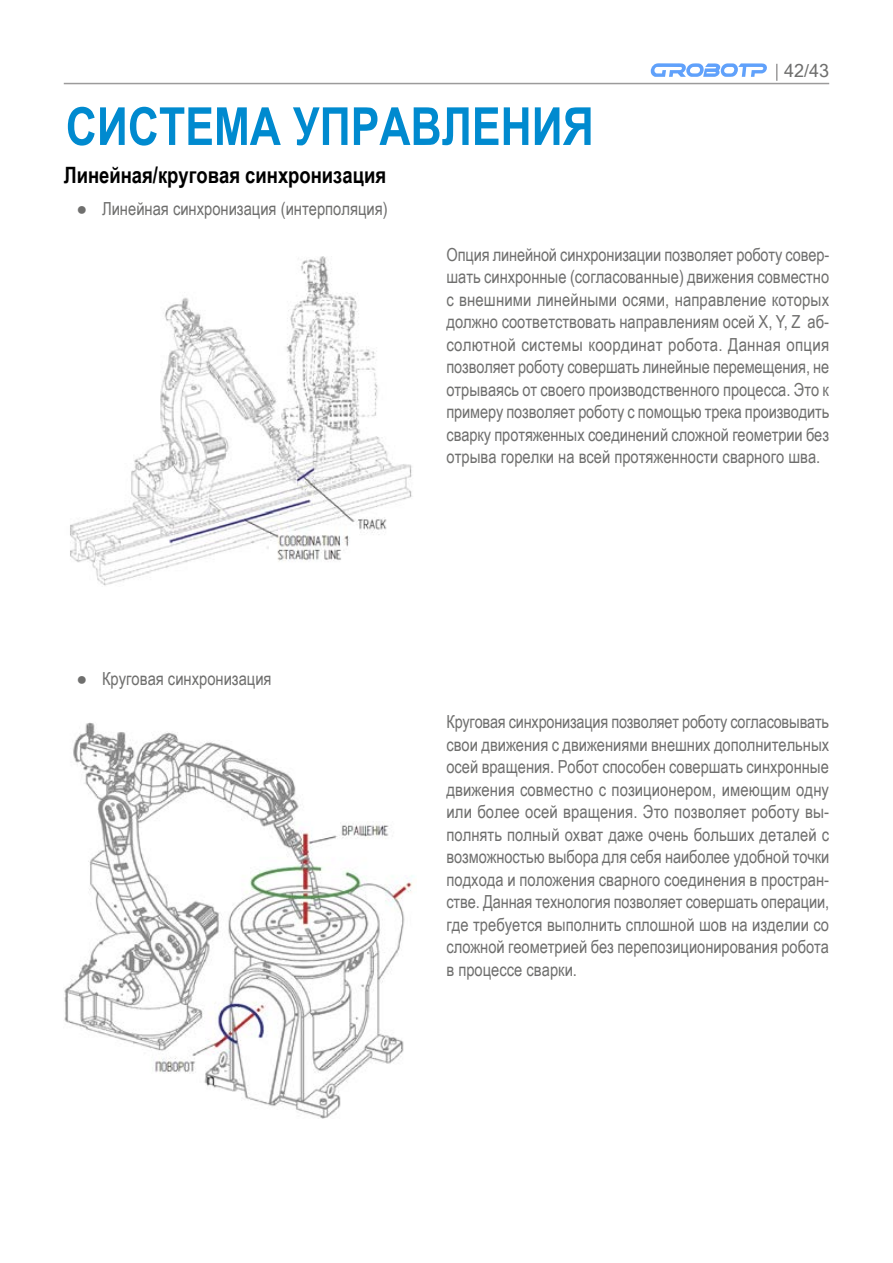
<style>
.page{position:relative;width:893px;height:1263px;background:#fff}
.page>*{position:absolute;margin:0;border:0;box-sizing:border-box;transform-origin:0 0}
.t1{font:700 52.5px "Arial Narrow";color:#008acf}
.t2{font:700 22.5px "Arial Narrow";color:#000}
.t3{font:18px/22.5px "Arial Narrow";color:#6f6f6e;text-align:justify}
.t4{font:18px "Microsoft Sans Serif";color:#6f6f6e}
</style>
<div class="page">
<hr style="left:64px;top:83px;width:765px;height:1px;background:#9c9b9b">
<svg style="left:650px;top:63px;width:117px;height:14px"></svg>
<svg style="left:776px;top:64px;width:1px;height:17px"></svg>
<img style="left:70px;top:257px;width:342px;height:329px">
<img style="left:64px;top:722px;width:350px;height:397px">
<h1 class="t1" style="left:66px;top:87px;width:529px">СИСТЕМА УПРАВЛЕНИЯ</h1>
<p class="t2" style="left:64px;top:158px;width:324px">Линейная/круговая синхронизация</p>
<p class="t3" style="left:77px;top:197px;width:313px">● Линейная синхронизация (интерполяция)</p>
<p class="t4" style="left:784px;top:59px;width:47px">42/43</p>
<p class="t3" style="left:77px;top:667px;width:197px">● Круговая синхронизация</p>
<p class="t3" style="left:446px;top:243px;width:384px">Опция линейной синхронизации позволяет роботу совер&shy;шать синхронные (согласованные) движения совместно с внешними линейными осями, направление которых должно соответствовать направлениям осей Х, Y, Z аб&shy;солютной системы координат робота. Данная опция позволяет роботу совершать линейные перемещения, не отрываясь от своего производственного процесса. Это к примеру позволяет роботу с помощью трека производить сварку протяженных соединений сложной геометрии без отрыва горелки на всей протяженности сварного шва.</p>
<p class="t3" style="left:446px;top:710px;width:384px">Круговая синхронизация позволяет роботу согласовывать свои движения с движениями внешних дополнительных осей вращения. Робот способен совершать синхронные движения совместно с позиционером, имеющим одну или более осей вращения. Это позволяет роботу вы&shy;полнять полный охват даже очень больших деталей с возможностью выбора для себя наиболее удобной точки подхода и положения сварного соединения в простран&shy;стве. Данная технология позволяет совершать операции, где требуется выполнить сплошной шов на изделии со сложной геометрией без перепозиционирования робота в процессе сварки.</p>
</div>
